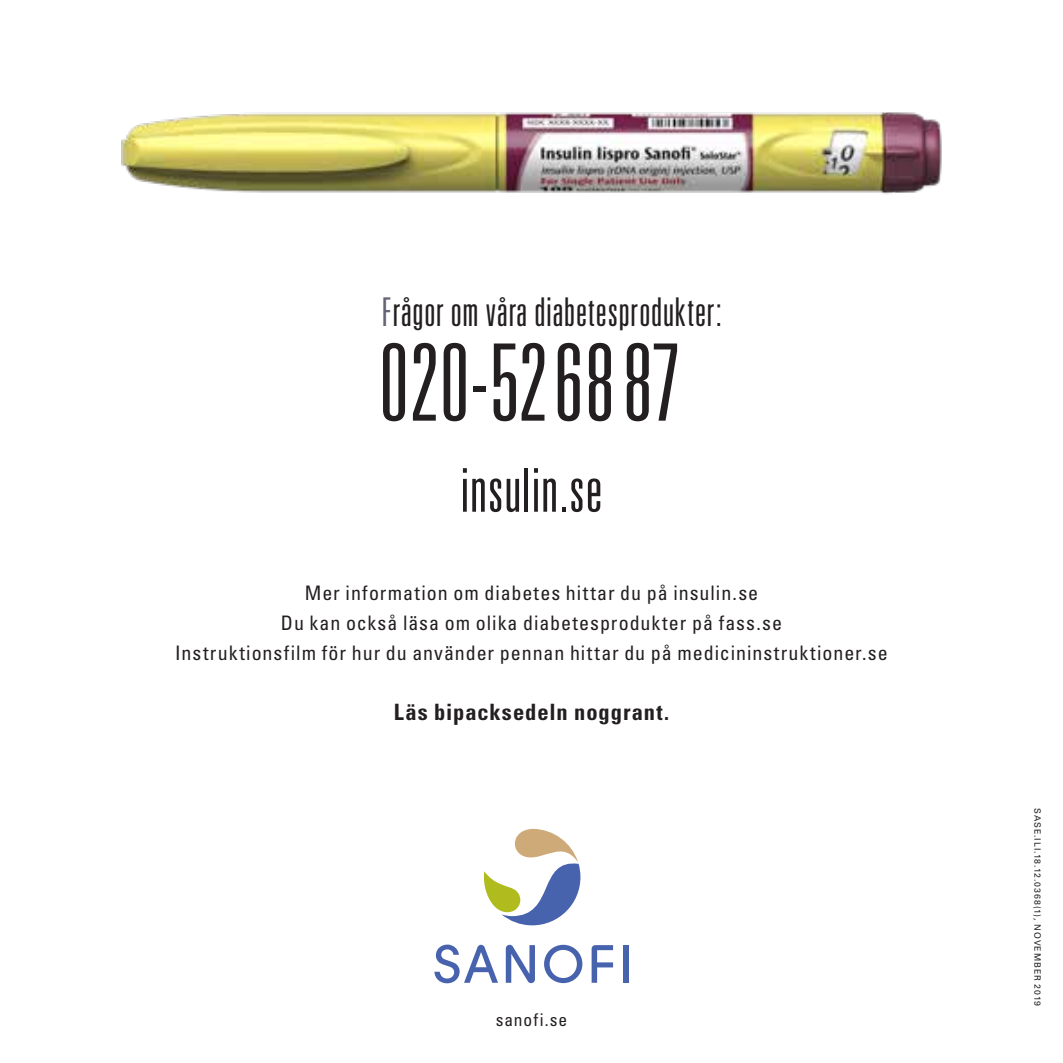
<style>
.page{position:relative;width:1063px;height:1063px;background:#fff}
.page>*{position:absolute;margin:0;border:0;box-sizing:border-box;transform-origin:0 0}
.t1{font:300 ultra-condensed 106.75px "Univers LT Std";letter-spacing:.005em;color:#231f20}
.t2{font:300 ultra-condensed 60.25px "Univers LT Std";letter-spacing:.015em;color:#231f20}
.t3{font:300 ultra-condensed 39.75px "Univers LT Std";letter-spacing:.02em;color:#231f20}
.t4{font:700 condensed 22.5px "Univers LT Std";letter-spacing:.045em;color:#231f20}
.t5{font:condensed 20px/30px "Univers LT Std";letter-spacing:.05em;color:#231f20;text-align:center}
.t6{font:condensed 17.5px "Univers LT Std";letter-spacing:.055em;color:#231f20}
.t7{font:8.75px "Univers LT Std";letter-spacing:.105em;color:#231f20}
.s1{color:#656476}
</style>
<div class="page">
<img style="left:121px;top:112px;width:821px;height:83px">
<div style="left:623px;top:945px;width:6px;height:38px;background:#4863ae"></div>
<svg style="left:544px;top:945px;width:38px;height:38px"></svg>
<svg style="left:592px;top:945px;width:21px;height:38px"></svg>
<svg style="left:506px;top:945px;width:29px;height:38px"></svg>
<svg style="left:434px;top:945px;width:64px;height:38px"></svg>
<svg style="left:484px;top:829px;width:96px;height:96px"></svg>
<h3 class="t3" style="left:382px;top:291px;width:342px"><span class="s1">F</span>rågor om våra diabetesprodukter:</h3>
<h1 class="t1" style="left:379px;top:327px;width:302px">020-52 68 87</h1>
<h2 class="t2" style="left:460px;top:459px;width:144px">insulin.se</h2>
<p class="t5" style="left:175px;top:577px;width:714px">Mer information om diabetes hittar du på insulin.se<br>Du kan också läsa om olika diabetesprodukter på fass.se<br>Instruktionsfilm för hur du använder pennan hittar du på medicininstruktioner.se</p>
<p class="t4" style="left:394px;top:698px;width:277px">Läs bipacksedeln noggrant.</p>
<p class="t6" style="left:496px;top:1009px;width:73px">sanofi.se</p>
<p class="t7" style="left:1043px;top:808px;width:200px;rotate:90deg">SASE.ILI.18.12.0368(1), NOVEMBER 2019</p>
</div>
